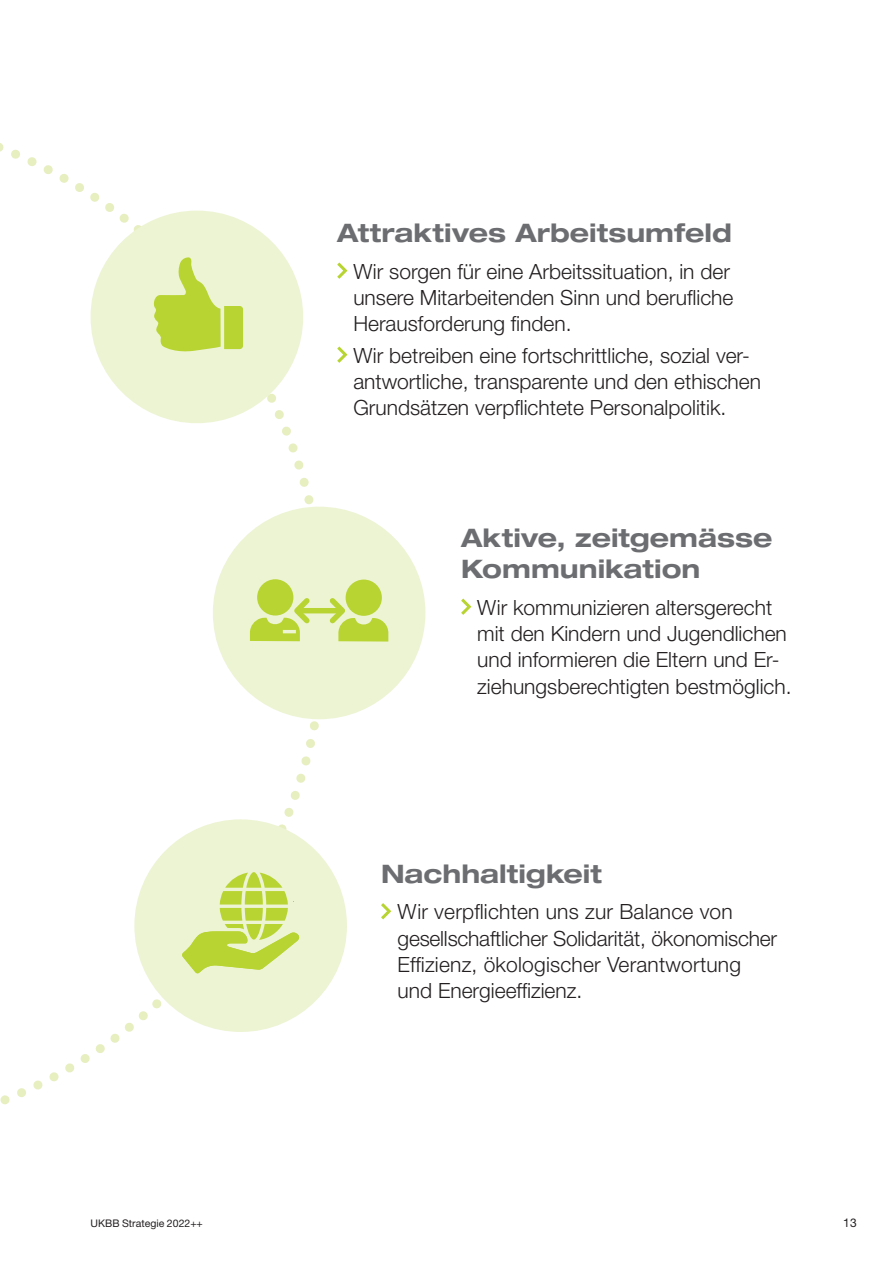
<style>
.page{position:relative;width:893px;height:1263px;background:#fff}
.page>*{position:absolute;margin:0;border:0;box-sizing:border-box;transform-origin:0 0}
.t1{font:700 expanded 25.5px/31.5px "Helvetica Neue LT Std";color:#6c6d70}
.t2{font:300 21px/26.2px "Helvetica Neue LT Std";color:#231f20}
.t3{font:12px "Helvetica Neue LT Std";color:#231f20}
.t4{font:10.5px "Helvetica Neue LT Std";color:#231f20}
</style>
<div class="page">
<svg style="left:0;top:625px;width:333px;height:480px"></svg>
<svg style="left:0;top:143px;width:333px;height:460px"></svg>
<svg style="left:337px;top:262px;width:11px;height:17px"></svg>
<svg style="left:337px;top:346px;width:11px;height:17px"></svg>
<div style="left:91px;top:211px;width:212px;height:212px;background:#edf4d4;border-radius:106px"></div>
<svg style="left:153px;top:257px;width:90px;height:95px"></svg>
<svg style="left:461px;top:598px;width:11px;height:17px"></svg>
<div style="left:213px;top:507px;width:212px;height:212px;background:#edf4d4;border-radius:106px"></div>
<div style="left:346px;top:579px;width:36px;height:37px;background:#b8d432;border-radius:50%"></div>
<div style="left:257px;top:579px;width:36px;height:36px;background:#b8d432;border-radius:50%"></div>
<div style="left:298px;top:608px;width:43px;height:5px;background:#b8d432"></div>
<svg style="left:324px;top:593px;width:64px;height:48px"></svg>
<svg style="left:250px;top:593px;width:65px;height:48px"></svg>
<svg style="left:381px;top:903px;width:11px;height:17px"></svg>
<div style="left:134px;top:819px;width:213px;height:213px;background:#edf4d4;border-radius:106px"></div>
<svg style="left:182px;top:872px;width:118px;height:101px"></svg>
<p class="t1" style="left:337px;top:216px;width:396px">Attraktives Arbeitsumfeld</p>
<p class="t2" style="left:353px;top:258px;width:382px">Wir sorgen für eine Arbeitssituation, in der unsere Mitarbeitenden Sinn und berufliche<br>Herausforderung finden.</p>
<p class="t2" style="left:353px;top:342px;width:409px">Wir betreiben eine fortschrittliche, sozial ver&shy;antwortliche, transparente und den ethischen<br>Grundsätzen verpflichtete Personalpolitik.</p>
<p class="t1" style="left:461px;top:521px;width:313px">Aktive, zeitgemässe<br>Kommunikation</p>
<p class="t2" style="left:477px;top:594px;width:316px">Wir kommunizieren altersgerecht mit den Kindern und Jugendlichen und informieren die Eltern und Er&shy;ziehungsberechtigten bestmöglich.</p>
<p class="t1" style="left:381px;top:857px;width:222px">Nachhaltigkeit</p>
<p class="t2" style="left:398px;top:898px;width:381px">Wir verpflichten uns zur Balance von gesellschaftlicher Solidarität, ökonomischer Effizienz, ökologischer Verantwortung und Energieeffizienz.</p>
<p class="t4" style="left:91px;top:1217px;width:114px">UKBB Strategie 2022++</p>
<p class="t3" style="left:843px;top:1215px;width:15px">13</p>
</div>
